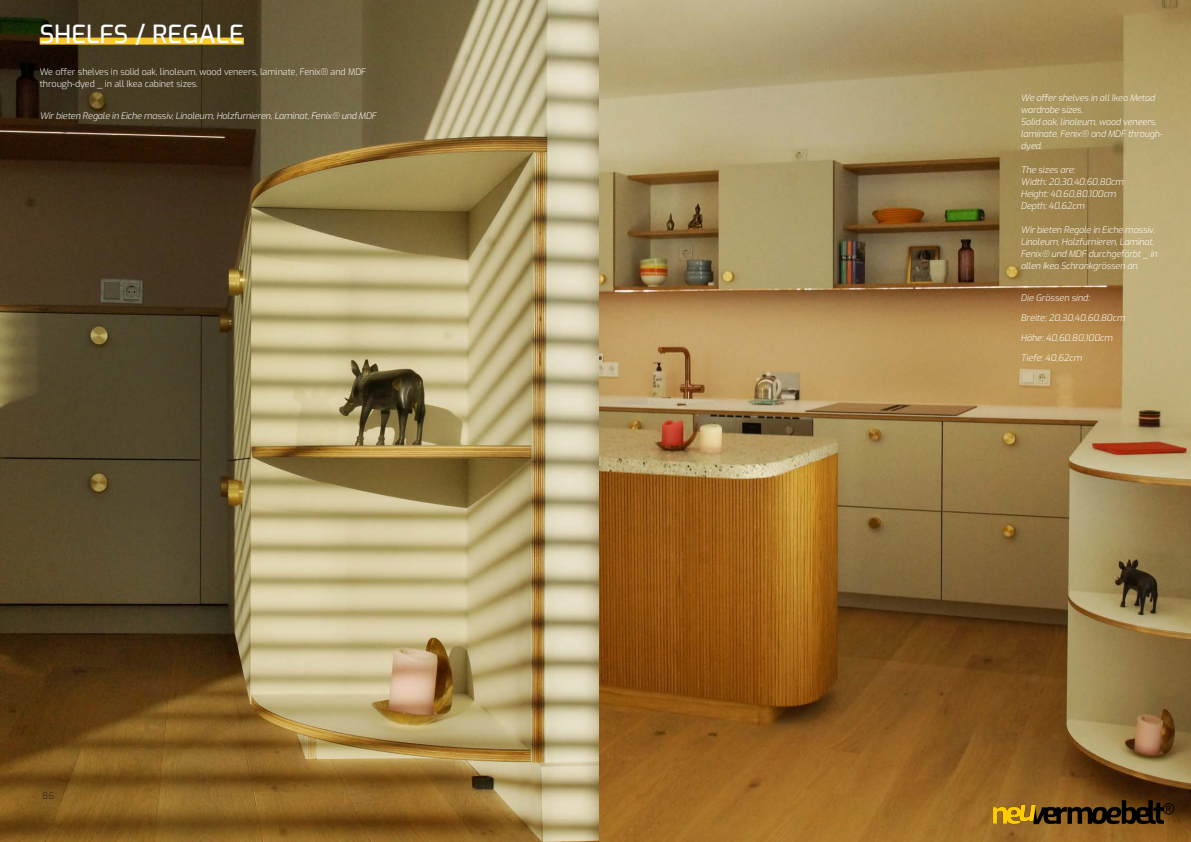
<style>
.page{position:relative;width:1191px;height:842px;background:#fff}
.page>*{position:absolute;margin:0;border:0;box-sizing:border-box;transform-origin:0 0}
.gross_ueber_Fotos{font:500 25px "Exo";color:#fff}
.gross_ueber_Fotos-2{font:italic 300 9px/12px "Exo";letter-spacing:-.01em;color:#fff}
.gross_ueber_Fotos-3{font:300 9px/12px "Exo";letter-spacing:-.01em;color:#fff}
.t1{font:300 9px "Exo";color:#231f20}
</style>
<div class="page">
<img style="left:0;top:0;width:1191px;height:842px">
<div style="left:40px;top:38px;width:204px;height:7px;background:#fecb26"></div>
<img style="left:989px;top:791px;width:186px;height:38px">
<p class="gross_ueber_Fotos" style="left:40px;top:15px;width:206px">SHELFS / REGALE</p>
<p class="gross_ueber_Fotos-3" style="left:40px;top:65px;width:328px">We offer shelves in solid oak, linoleum, wood veneers, laminate, Fenix® and MDF through-dyed _ in all Ikea cabinet sizes.</p>
<p class="gross_ueber_Fotos-2" style="left:40px;top:109px;width:338px">Wir bieten Regale in Eiche massiv, Linoleum, Holzfurnieren, Laminat, Fenix® und MDF</p>
<p class="gross_ueber_Fotos-2" style="left:1020px;top:91px;width:136px">We offer shelves in all Ikea Metod wardrobe sizes.</p>
<p class="gross_ueber_Fotos-2" style="left:1020px;top:115px;width:143px">Solid oak, linoleum, wood veneers, laminate, Fenix® and MDF through&shy;dyed.</p>
<p class="gross_ueber_Fotos-2" style="left:1020px;top:163px;width:56px">The sizes are:</p>
<p class="gross_ueber_Fotos-2" style="left:1020px;top:175px;width:104px">Width: 20,30,40,60,80cm</p>
<p class="gross_ueber_Fotos-2" style="left:1020px;top:187px;width:97px">Height: 40,60,80,100cm</p>
<p class="gross_ueber_Fotos-2" style="left:1020px;top:199px;width:65px">Depth: 40,62cm</p>
<p class="gross_ueber_Fotos-2" style="left:1020px;top:223px;width:138px">Wir bieten Regale in Eiche massiv, Linoleum, Holzfurnieren, Laminat, Fenix® und MDF durchgefärbt _ in allen Ikea Schrankgrössen an.</p>
<p class="gross_ueber_Fotos-2" style="left:1020px;top:291px;width:70px">Die Grössen sind:</p>
<p class="gross_ueber_Fotos-2" style="left:1020px;top:311px;width:106px">Breite: 20,30,40,60,80cm</p>
<p class="gross_ueber_Fotos-2" style="left:1020px;top:331px;width:93px">Höhe: 40,60,80,100cm</p>
<p class="gross_ueber_Fotos-2" style="left:1020px;top:351px;width:62px">Tiefe: 40,62cm</p>
<p class="t1" style="left:43px;top:790px;width:13px">86</p>
<p class="t1" style="left:1137px;top:790px;width:12px">87</p>
</div>
